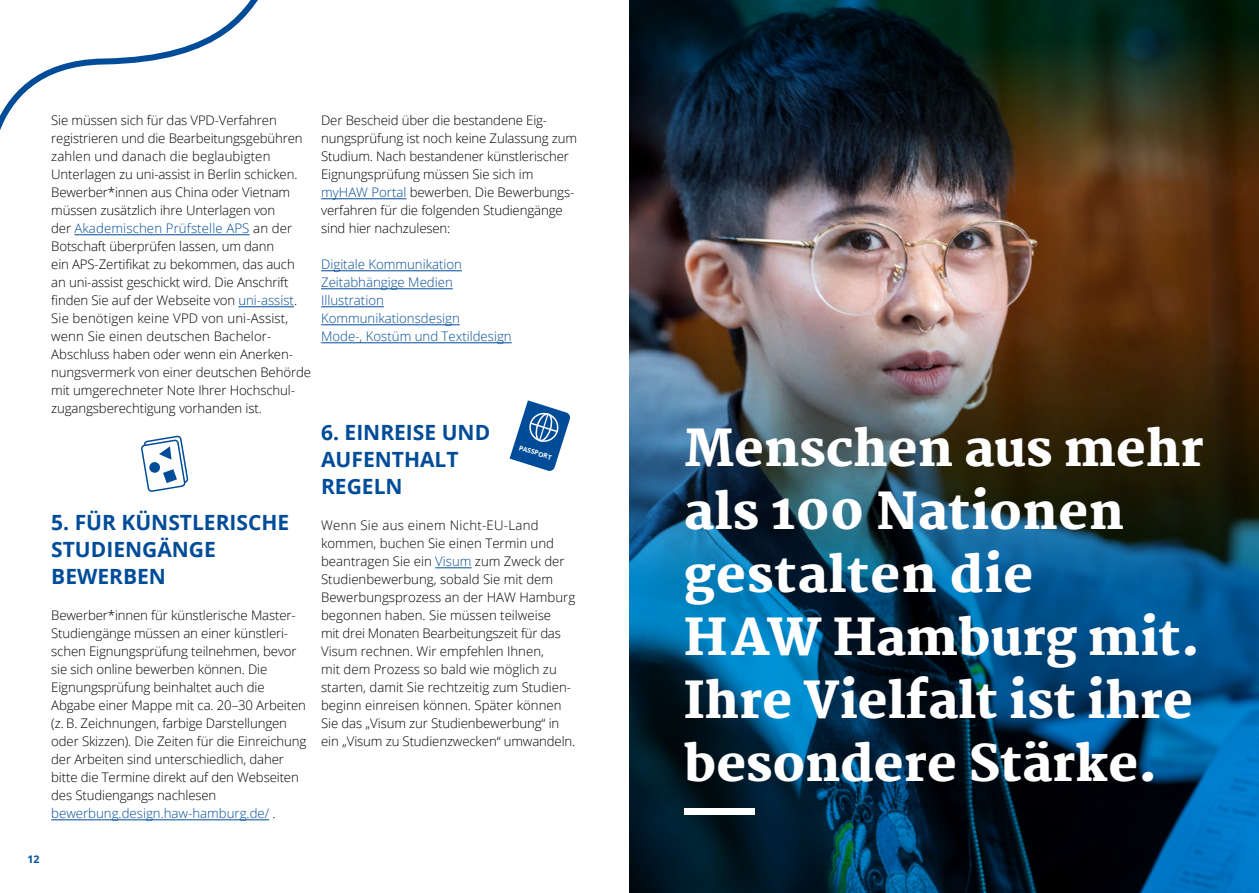
<style>
.page{position:relative;width:1259px;height:893px;background:#fff}
.page>*{position:absolute;margin:0;border:0;box-sizing:border-box;transform-origin:0 0}
.t1{font:800 49.5px/63px "Martel";color:#fff}
.t2{font:700 21px/27px "Open Sans";color:#004c98}
.t3{font:300 13.2px/18px "Open Sans";letter-spacing:-.01em;color:#000}
.t4{font:300 13.2px/18px "Open Sans";color:#004c98}
.t5{font:700 10.5px "Open Sans";color:#004c98}
.t6{font:700 6.6px "Open Sans";color:#fff}
.s1{color:#004c98}
</style>
<div class="page">
<hr style="left:74px;top:235px;width:176px;height:1px;background:#004c98">
<hr style="left:238px;top:307px;width:56px;height:1px;background:#004c98">
<hr style="left:51px;top:820px;width:218px;height:1px;background:#004c98">
<hr style="left:321px;top:271px;width:141px;height:1px;background:#004c98">
<hr style="left:321px;top:289px;width:132px;height:1px;background:#004c98">
<hr style="left:321px;top:307px;width:63px;height:1px;background:#004c98">
<hr style="left:321px;top:325px;width:139px;height:1px;background:#004c98">
<hr style="left:321px;top:343px;width:191px;height:1px;background:#004c98">
<hr style="left:435px;top:568px;width:36px;height:1px;background:#004c98">
<svg style="left:142px;top:436px;width:46px;height:56px"></svg>
<svg style="left:509px;top:400px;width:61px;height:71px"></svg>
<svg style="left:629px;top:539px;width:630px;height:354px;background:#013b5f"></svg>
<img style="left:629px;top:0;width:630px;height:539px">
<div style="left:684px;top:809px;width:70px;height:6px;background:#fff"></div>
<svg style="left:0;top:0;width:407px;height:200px"></svg>
<p class="t3" style="left:51px;top:110px;width:261px">Sie müssen sich für das VPD-Verfahren registrieren und die Bearbeitungsgebühren zahlen und danach die beglaubigten Unterlagen zu uni-assist in Berlin schicken.<br>Bewerber*innen aus China oder Vietnam müssen zusätzlich ihre Unterlagen von<br>der <span class="s1">Akademischen Prüfstelle APS</span> an der Botschaft überprüfen lassen, um dann<br>ein APS-Zertifikat zu bekommen, das auch an uni-assist geschickt wird. Die Anschrift finden Sie auf der Webseite von <span class="s1">uni-assist</span>.<br>Sie benötigen keine VPD von uni-Assist, wenn Sie einen deutschen Bachelor-Abschluss haben oder wenn ein Anerken&shy;nungsvermerk von einer deutschen Behörde mit umgerechneter Note Ihrer Hochschul&shy;zugangsberechtigung vorhanden ist.</p>
<h2 class="t2" style="left:51px;top:508px;width:239px">5. FÜR KÜNSTLERISCHE<br>STUDIENGÄNGE<br>BEWERBEN</h2>
<p class="t3" style="left:51px;top:605px;width:257px">Bewerber*innen für künstlerische Master-Studiengänge müssen an einer künstleri&shy;schen Eignungsprüfung teilnehmen, bevor sie sich online bewerben können. Die Eignungsprüfung beinhaltet auch die Abgabe einer Mappe mit ca. 20–30 Arbeiten (z. B. Zeichnungen, farbige Darstellungen oder Skizzen). Die Zeiten für die Einreichung der Arbeiten sind unterschiedlich, daher bitte die Termine direkt auf den Webseiten des Studiengangs nachlesen <span class="s1">bewerbung.design.haw-hamburg.de/</span> .</p>
<p class="t3" style="left:321px;top:110px;width:257px">Der Bescheid über die bestandene Eig&shy;nungsprüfung ist noch keine Zulassung zum Studium. Nach bestandener künstlerischer Eignungsprüfung müssen Sie sich im <span class="s1">myHAW Portal</span> bewerben. Die Bewerbungs&shy;verfahren für die folgenden Studiengänge sind hier nachzulesen:</p>
<p class="t4" style="left:321px;top:254px;width:192px">Digitale Kommunikation<br>Zeitabhängige Medien<br>Illustration<br>Kommunikationsdesign<br>Mode-, Kostüm und Textildesign</p>
<h2 class="t2" style="left:321px;top:418px;width:171px">6. EINREISE UND<br>AUFENTHALT<br>REGELN</h2>
<p class="t3" style="left:321px;top:515px;width:256px">Wenn Sie aus einem Nicht-EU-Land kommen, buchen Sie einen Termin und beantragen Sie ein <span class="s1">Visum</span> zum Zweck der Studienbewerbung, sobald Sie mit dem Bewerbungsprozess an der HAW Hamburg begonnen haben. Sie müssen teilweise<br>mit drei Monaten Bearbeitungszeit für das Visum rechnen. Wir empfehlen Ihnen,<br>mit dem Prozess so bald wie möglich zu starten, damit Sie rechtzeitig zum Studien&shy;beginn einreisen können. Später können Sie das „Visum zur Studienbewerbung“ in ein „Visum zu Studienzwecken“ umwandeln.</p>
<p class="t6" style="left:520px;top:443px;width:35px;rotate:17deg">PASSPORT</p>
<p class="t5" style="left:28px;top:851px;width:13px">12</p>
<h1 class="t1" style="left:684px;top:417px;width:521px">Menschen aus mehr als 100 Nationen gestalten die<br>HAW Hamburg mit.<br>Ihre Vielfalt ist ihre besondere Stärke.</h1>
</div>
